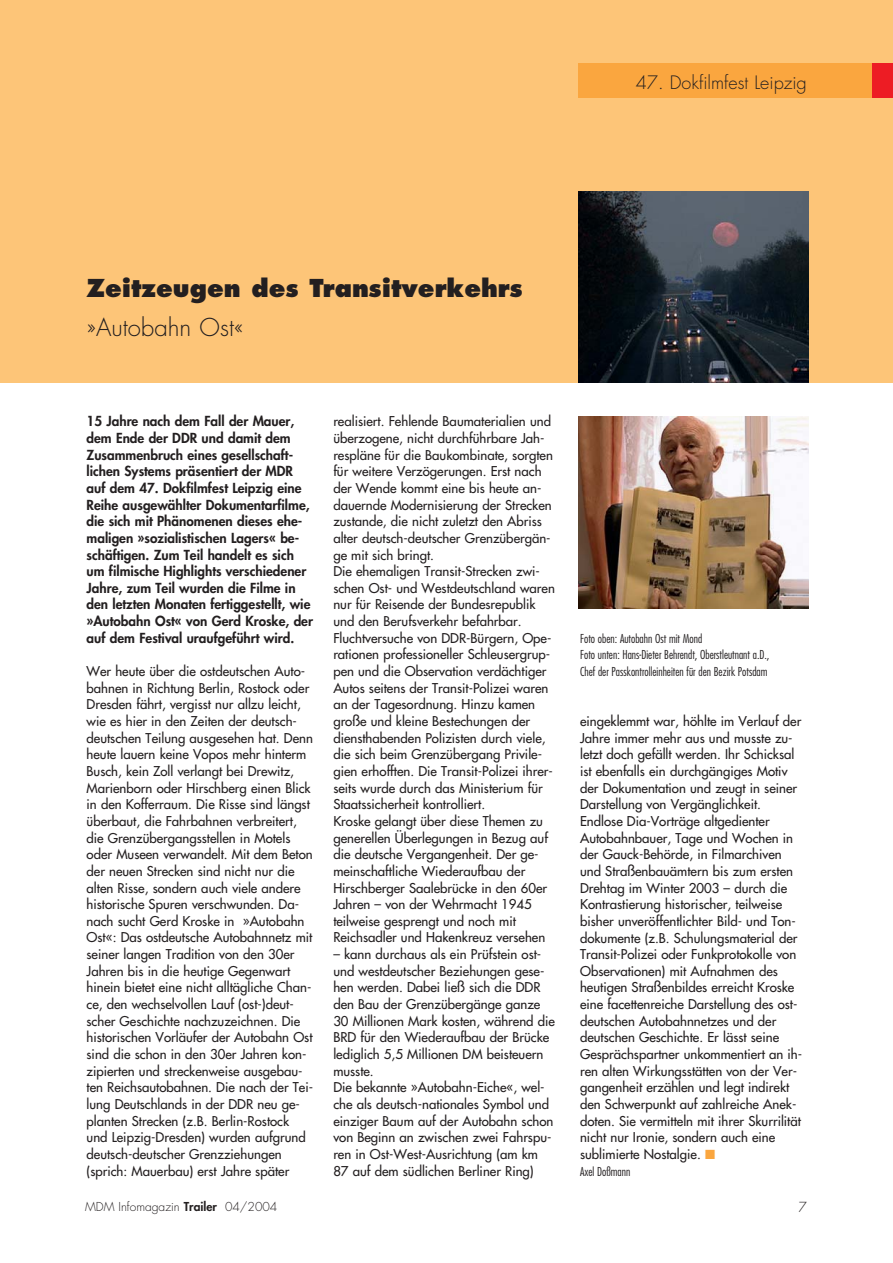
<style>
.page{position:relative;width:893px;height:1263px;background:#fff}
.page>*{position:absolute;margin:0;border:0;box-sizing:border-box;transform-origin:0 0}
.t1{font:800 24px "Futura";color:#231f20}
.t2{font:300 24px "Futura";color:#231f20}
.t3{font:300 18px "Futura";color:#231f20}
.t4{font:800 13.5px/16.6px "Futura";color:#231f20}
.t5{font:300 13.5px "Futura";color:#231f20}
.t6{font:13.2px/16.6px "Futura";color:#231f20}
.t7{font:300 condensed 12px/16.6px "Futura";color:#231f20}
.t8{font:300 12px "Futura";color:#231f20}
.s1{color:#faa63f}
.s2{font-weight:800}
</style>
<div class="page">
<div style="left:0;top:0;width:892px;height:383px;background:#fdc578"></div>
<img style="left:578px;top:417px;width:230px;height:191px">
<img style="left:578px;top:191px;width:230px;height:192px">
<div style="left:578px;top:64px;width:314px;height:34px;background:#faa63f"></div>
<div style="left:872px;top:64px;width:20px;height:34px;background:#ed1c24"></div>
<h2 class="t3" style="left:635px;top:74px;width:172px">47. Dokfilmfest Leipzig</h2>
<h1 class="t1" style="left:87px;top:278px;width:437px">Zeitzeugen des Transitverkehrs</h1>
<h1 class="t2" style="left:87px;top:317px;width:158px">»Autobahn Ost«</h1>
<p class="t4" style="left:87px;top:414px;width:228px">15 Jahre nach dem Fall der Mauer, dem Ende der DDR und damit dem Zusammenbruch eines gesellschaft&shy;lichen Systems präsentiert der MDR auf dem 47. Dokfilmfest Leipzig eine Reihe ausgewählter Dokumentarfilme, die sich mit Phänomenen dieses ehe&shy;maligen »sozialistischen Lagers« be&shy;schäftigen. Zum Teil handelt es sich um filmische Highlights verschiedener Jahre, zum Teil wurden die Filme in den letzten Monaten fertiggestellt, wie »Autobahn Ost« von Gerd Kroske, der auf dem Festival uraufgeführt wird.</p>
<p class="t6" style="left:87px;top:664px;width:228px">Wer heute über die ostdeutschen Auto&shy;bahnen in Richtung Berlin, Rostock oder Dresden fährt, vergisst nur allzu leicht, wie es hier in den Zeiten der deutsch&shy;deutschen Teilung ausgesehen hat. Denn heute lauern keine Vopos mehr hinterm Busch, kein Zoll verlangt bei Drewitz, Marienborn oder Hirschberg einen Blick in den Kofferraum. Die Risse sind längst überbaut, die Fahrbahnen verbreitert, die Grenzübergangsstellen in Motels oder Museen verwandelt. Mit dem Beton der neuen Strecken sind nicht nur die alten Risse, sondern auch viele andere historische Spuren verschwunden. Da&shy;nach sucht Gerd Kroske in »Autobahn Ost«: Das ostdeutsche Autobahnnetz mit seiner langen Tradition von den 30er Jahren bis in die heutige Gegenwart hinein bietet eine nicht alltägliche Chan&shy;ce, den wechselvollen Lauf (ost-)deut&shy;scher Geschichte nachzuzeichnen. Die historischen Vorläufer der Autobahn Ost sind die schon in den 30er Jahren kon&shy;zipierten und streckenweise ausgebau&shy;ten Reichsautobahnen. Die nach der Tei&shy;lung Deutschlands in der DDR neu ge&shy;planten Strecken (z.B. Berlin-Rostock und Leipzig-Dresden) wurden aufgrund deutsch-deutscher Grenzziehungen (sprich: Mauerbau) erst Jahre später</p>
<p class="t6" style="left:333px;top:414px;width:223px">realisiert. Fehlende Baumaterialien und überzogene, nicht durchführbare Jah&shy;respläne für die Baukombinate, sorgten für weitere Verzögerungen. Erst nach der Wende kommt eine bis heute an&shy;dauernde Modernisierung der Strecken zustande, die nicht zuletzt den Abriss alter deutsch-deutscher Grenzübergän&shy;ge mit sich bringt.<br>Die ehemaligen Transit-Strecken zwi&shy;schen Ost- und Westdeutschland waren nur für Reisende der Bundesrepublik und den Berufsverkehr befahrbar.<br>Fluchtversuche von DDR-Bürgern, Ope&shy;rationen professioneller Schleusergrup&shy;pen und die Observation verdächtiger Autos seitens der Transit-Polizei waren an der Tagesordnung. Hinzu kamen große und kleine Bestechungen der diensthabenden Polizisten durch viele, die sich beim Grenzübergang Privile&shy;gien erhofften. Die Transit-Polizei ihrer&shy;seits wurde durch das Ministerium für Staatssicherheit kontrolliert.<br>Kroske gelangt über diese Themen zu generellen Überlegungen in Bezug auf die deutsche Vergangenheit. Der ge&shy;meinschaftliche Wiederaufbau der Hirschberger Saalebrücke in den 60er Jahren – von der Wehrmacht 1945 teilweise gesprengt und noch mit Reichsadler und Hakenkreuz versehen</p>
<p class="t6" style="left:333px;top:947px;width:223px">– kann durchaus als ein Prüfstein ost&shy;und westdeutscher Beziehungen gese&shy;hen werden. Dabei ließ sich die DDR den Bau der Grenzübergänge ganze 30 Millionen Mark kosten, während die BRD für den Wiederaufbau der Brücke lediglich 5,5 Millionen DM beisteuern musste.<br>Die bekannte »Autobahn-Eiche«, wel&shy;che als deutsch-nationales Symbol und einziger Baum auf der Autobahn schon von Beginn an zwischen zwei Fahrspu&shy;ren in Ost-West-Ausrichtung (am km 87 auf dem südlichen Berliner Ring)</p>
<p class="t7" style="left:580px;top:631px;width:191px">Foto oben: Autobahn Ost mit Mond<br>Foto unten: Hans-Dieter Behrendt, Oberstleutnant a.D.,<br>Chef der Passkontrolleinheiten für den Bezirk Potsdam</p>
<p class="t6" style="left:580px;top:714px;width:224px">eingeklemmt war, höhlte im Verlauf der Jahre immer mehr aus und musste zu&shy;letzt doch gefällt werden. Ihr Schicksal ist ebenfalls ein durchgängiges Motiv der Dokumentation und zeugt in seiner Darstellung von Vergänglichkeit.<br>Endlose Dia-Vorträge altgedienter Autobahnbauer, Tage und Wochen in der Gauck-Behörde, in Filmarchiven und Straßenbauämtern bis zum ersten Drehtag im Winter 2003 – durch die Kontrastierung historischer, teilweise bisher unveröffentlichter Bild- und Ton&shy;dokumente (z.B. Schulungsmaterial der Transit-Polizei oder Funkprotokolle von Observationen) mit Aufnahmen des heutigen Straßenbildes erreicht Kroske eine facettenreiche Darstellung des ost&shy;deutschen Autobahnnetzes und der deutschen Geschichte. Er lässt seine Gesprächspartner unkommentiert an ih&shy;ren alten Wirkungsstätten von der Ver&shy;gangenheit erzählen und legt indirekt den Schwerpunkt auf zahlreiche Anek&shy;doten. Sie vermitteln mit ihrer Skurrilität nicht nur Ironie, sondern auch eine sublimierte Nostalgie. <span class="s1">■</span></p>
<p class="t7" style="left:580px;top:1164px;width:52px">Axel Doßmann</p>
<p class="t8" style="left:85px;top:1201px;width:194px">MDM Infomagazin <span class="s2">Trailer</span> 04/2004</p>
<p class="t5" style="left:798px;top:1201px;width:10px">7</p>
</div>
